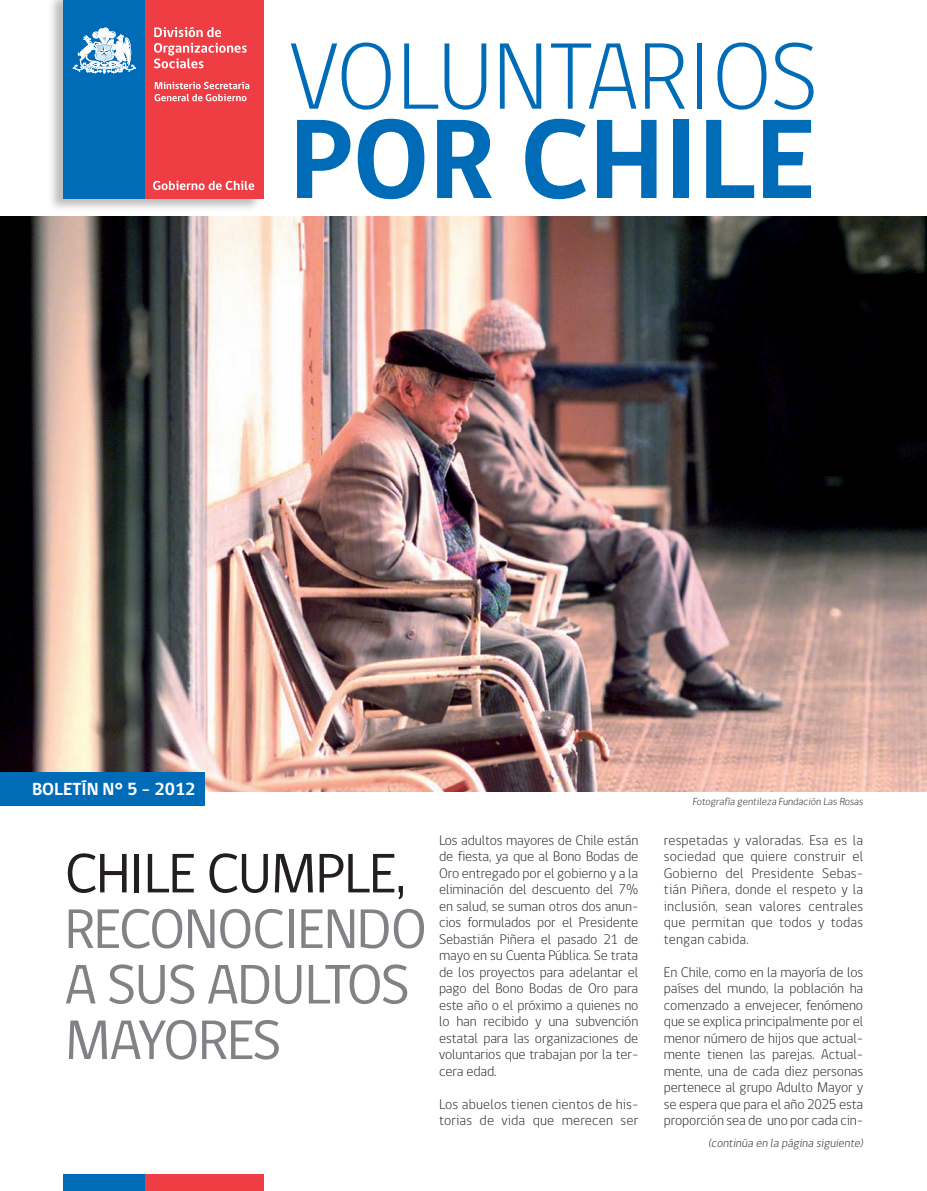
<style>
.page{position:relative;width:927px;height:1191px;background:#fff}
.page>*{position:absolute;margin:0;border:0;box-sizing:border-box;transform-origin:0 0}
.t1{font:700 115.65px "gob CL";color:#006cb7}
.t2{font:300 96.6px "gob CL";color:#006cb7}
.t3{font:57px/55.5px "gob CL";letter-spacing:-.02em;color:#808285}
.t4{font:57px "gob CL";letter-spacing:-.02em;color:#231f20}
.t5{font:700 18px "gob CL";color:#fff}
.t6{font:300 14.25px/16.5px "gob CL";letter-spacing:-.01em;color:#231f20;text-align:justify}
.t7{font:300 14.25px/16.5px "gob CL";letter-spacing:.01em;color:#231f20}
.t8{font:300 12px "gob CL";color:#231f20}
.t9{font:300 10.5px "gob CL";color:#231f20}
</style>
<div class="page">
<img style="left:0;top:217px;width:927px;height:574px">
<div style="left:47px;top:0;width:222px;height:219px;background:#231f20;opacity:.3"></div>
<div style="left:145px;top:0;width:118px;height:198px;background:#ee3d43"></div>
<div style="left:64px;top:0;width:81px;height:198px;background:#006cb7"></div>
<svg style="left:73px;top:27px;width:63px;height:47px"></svg>
<svg style="left:154px;top:27px;width:67px;height:10px"></svg>
<svg style="left:154px;top:43px;width:93px;height:25px"></svg>
<svg style="left:155px;top:82px;width:94px;height:19px"></svg>
<svg style="left:153px;top:181px;width:101px;height:9px"></svg>
<div style="left:0;top:772px;width:204px;height:33px;background:#006cb7"></div>
<div style="left:145px;top:1174px;width:118px;height:17px;background:#ee3d43"></div>
<div style="left:64px;top:1174px;width:81px;height:17px;background:#006cb7"></div>
<h2 class="t2" style="left:290px;top:10px;width:529px">VOLUNTARIOS</h2>
<h1 class="t1" style="left:290px;top:80px;width:527px">POR CHILE</h1>
<p class="t5" style="left:32px;top:777px;width:165px">BOLETÍN N° 5 - 2012</p>
<p class="t9" style="left:692px;top:794px;width:174px">Fotografía gentileza Fundación Las Rosas</p>
<h3 class="t4" style="left:65px;top:834px;width:343px">CHILE CUMPLE,</h3>
<h3 class="t3" style="left:65px;top:902px;width:364px">RECONOCIENDO<br>A SUS ADULTOS<br>MAYORES</h3>
<p class="t6" style="left:439px;top:832px;width:201px">Los adultos mayores de Chile están de fiesta, ya que al Bono Bodas de Oro entregado por el gobierno y a la eliminación del descuento del 7% en salud, se suman otros dos anun&shy;cios formulados por el Presidente Sebastián Piñera el pasado 21 de mayo en su Cuenta Pública. Se trata de los proyectos para adelantar el pago del Bono Bodas de Oro para este año o el próximo a quienes no lo han recibido y una subvención estatal para las organizaciones de voluntarios que trabajan por la ter&shy;cera edad.</p>
<p class="t7" style="left:439px;top:1096px;width:201px">Los abuelos tienen cientos de his&shy;torias de vida que merecen ser</p>
<p class="t6" style="left:664px;top:832px;width:201px">respetadas y valoradas. Esa es la sociedad que quiere construir el Gobierno del Presidente Sebas&shy;tián Piñera, donde el respeto y la inclusión, sean valores centrales que permitan que todos y todas tengan cabida.</p>
<p class="t6" style="left:664px;top:964px;width:201px">En Chile, como en la mayoría de los países del mundo, la población ha comenzado a envejecer, fenómeno que se explica principalmente por el menor número de hijos que actual&shy;mente tienen las parejas. Actual&shy;mente, una de cada diez personas pertenece al grupo Adulto Mayor y se espera que para el año 2025 esta proporción sea de uno por cada cin-</p>
<p class="t8" style="left:708px;top:1135px;width:159px">(continúa en la página siguiente)</p>
</div>
